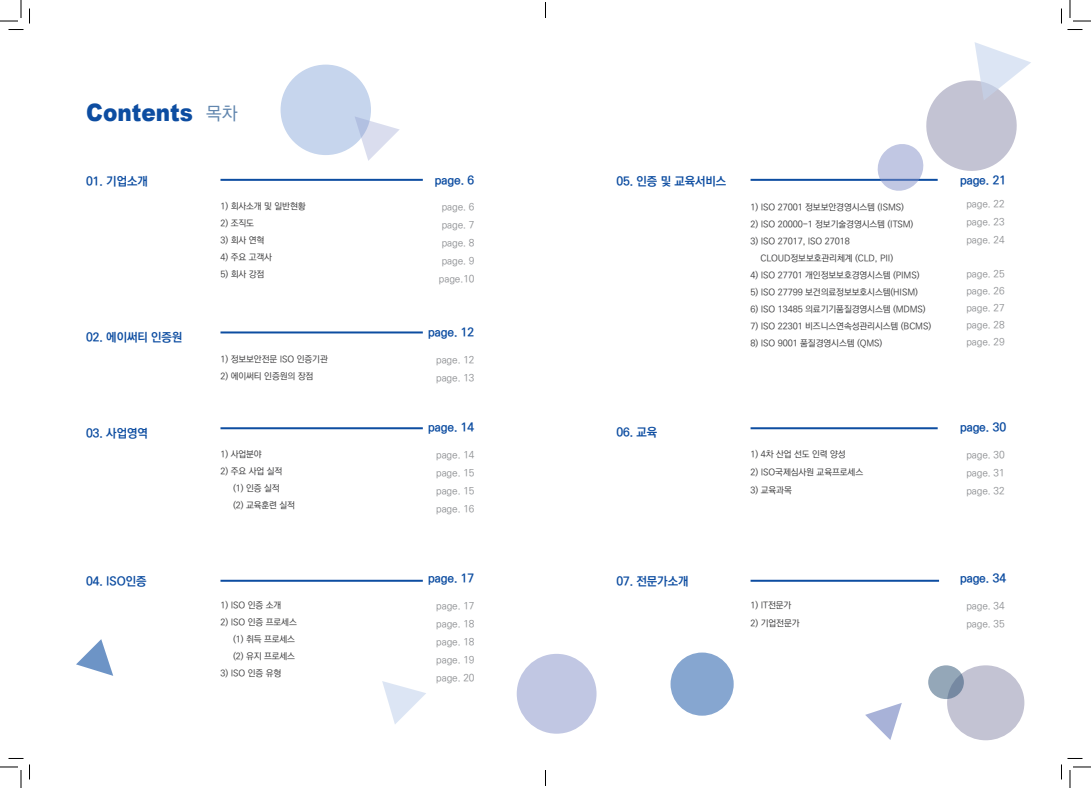
<style>
.page{position:relative;width:1091px;height:788px;background:#fff}
.page>*{position:absolute;margin:0;border:0;box-sizing:border-box;transform-origin:0 0}
.t1{font:900 24px "Arial";color:#0d4da1;scale:.9 1}
.t2{font:12px "Ko Pub World Dotum PB";letter-spacing:-.01em;color:#0d4da1}
.t3{font:10px/18px "Ko Pub World Dotum PM";letter-spacing:-.01em;color:#939598;text-align:justify}
.t4{font:9px/17px "Ko Pub World Dotum PM";letter-spacing:-.01em;color:#3e3e3f}
.s1{font-family:"Ko Pub World Dotum PM";font-weight:400;font-size:18px;color:#6186ae}
</style>
<div class="page">
<div style="left:281px;top:65px;width:90px;height:90px;background:#c6d5ed;border-radius:50%"></div>
<hr style="left:220px;top:179px;width:203px;height:2px;background:#0d4da1">
<hr style="left:220px;top:331px;width:203px;height:2px;background:#0d4da1">
<hr style="left:220px;top:427px;width:203px;height:2px;background:#0d4da1">
<hr style="left:220px;top:579px;width:203px;height:2px;background:#0d4da1">
<hr style="left:750px;top:179px;width:188px;height:2px;background:#0d4da1">
<hr style="left:750px;top:427px;width:188px;height:2px;background:#0d4da1">
<hr style="left:750px;top:579px;width:189px;height:2px;background:#0d4da1">
<div style="left:517px;top:653px;width:79px;height:80px;background:#c1c7e3;border-radius:50%"></div>
<svg style="left:355px;top:116px;width:45px;height:45px"></svg>
<svg style="left:875px;top:42px;width:156px;height:149px"></svg>
<svg style="left:382px;top:681px;width:44px;height:43px"></svg>
<svg style="left:76px;top:639px;width:37px;height:36px"></svg>
<svg style="left:865px;top:703px;width:37px;height:37px"></svg>
<div style="left:670px;top:652px;width:64px;height:63px;background:#86a6d0;border-radius:50%"></div>
<div style="left:947px;top:665px;width:77px;height:75px;background:#c3c3d3;border-radius:50%"></div>
<svg style="left:928px;top:665px;width:36px;height:34px"></svg>
<svg style="left:0;top:0;width:30px;height:30px"></svg>
<svg style="left:0;top:758px;width:30px;height:30px"></svg>
<svg style="left:1061px;top:0;width:30px;height:30px"></svg>
<svg style="left:1061px;top:758px;width:30px;height:30px"></svg>
<svg style="left:545px;top:3px;width:1px;height:15px"></svg>
<svg style="left:545px;top:770px;width:1px;height:15px"></svg>
<h1 class="t1" style="left:86px;top:94px;width:170px">Contents <span class="s1">목차</span></h1>
<h2 class="t2" style="left:86px;top:172px;width:63px">01. 기업소개</h2>
<h2 class="t2" style="left:435px;top:171px;width:41px">page. 6</h2>
<h2 class="t2" style="left:960px;top:171px;width:48px">page. 21</h2>
<h2 class="t2" style="left:616px;top:172px;width:111px">05. 인증 및 교육서비스</h2>
<h2 class="t2" style="left:86px;top:328px;width:97px">02. 에이써티 인증원</h2>
<p class="t4" style="left:220px;top:198px;width:87px">1) 회사소개 및 일반현황</p>
<p class="t4" style="left:220px;top:215px;width:35px">2) 조직도</p>
<p class="t4" style="left:220px;top:232px;width:45px">3) 회사 연혁</p>
<p class="t4" style="left:220px;top:249px;width:53px">4) 주요 고객사</p>
<p class="t4" style="left:220px;top:266px;width:45px">5) 회사 강점</p>
<p class="t3" style="left:439px;top:198px;width:37px">page. 6 page. 7 page. 8 page. 9 page.10</p>
<h2 class="t2" style="left:428px;top:324px;width:48px">page. 12</h2>
<p class="t4" style="left:750px;top:199px;width:155px">1) ISO 27001 정보보안경영시스템 (ISMS)</p>
<p class="t4" style="left:750px;top:216px;width:164px">2) ISO 20000-1 정보기술경영시스템 (ITSM)</p>
<p class="t4" style="left:761px;top:233px;width:134px;text-indent:-10px">3) ISO 27017, ISO 27018<br>CLOUD정보보호관리체계 (CLD, PII)</p>
<p class="t4" style="left:750px;top:267px;width:170px">4) ISO 27701 개인정보보호경영시스템 (PIMS)</p>
<p class="t4" style="left:750px;top:284px;width:169px">5) ISO 27799 보건의료정보보호시스템(HISM)</p>
<p class="t4" style="left:750px;top:301px;width:177px">6) ISO 13485 의료기기품질경영시스템 (MDMS)</p>
<p class="t4" style="left:750px;top:318px;width:182px">7) ISO 22301 비즈니스연속성관리시스템 (BCMS)</p>
<p class="t4" style="left:750px;top:335px;width:133px">8) ISO 9001 품질경영시스템 (QMS)</p>
<p class="t3" style="left:966px;top:195px;width:40px">page. 22 page. 23 page. 24</p>
<p class="t3" style="left:966px;top:266px;width:40px;line-height:17px">page. 25 page. 26 page. 27 page. 28 page. 29</p>
<p class="t4" style="left:220px;top:351px;width:109px">1) 정보보안전문 ISO 인증기관</p>
<p class="t4" style="left:220px;top:368px;width:94px">2) 에이써티 인증원의 장점</p>
<p class="t3" style="left:436px;top:351px;width:40px">page. 12 page. 13</p>
<h2 class="t2" style="left:428px;top:418px;width:48px">page. 14</h2>
<h2 class="t2" style="left:86px;top:425px;width:63px">03. 사업영역</h2>
<h2 class="t2" style="left:616px;top:424px;width:42px">06. 교육</h2>
<h2 class="t2" style="left:960px;top:418px;width:48px">page. 30</h2>
<p class="t4" style="left:220px;top:446px;width:43px">1) 사업분야</p>
<p class="t4" style="left:233px;top:463px;width:64px;text-indent:-13px">2) 주요 사업 실적<br>(1) 인증 실적<br>(2) 교육훈련 실적</p>
<p class="t3" style="left:436px;top:446px;width:40px">page. 14 page. 15 page. 15 page. 16</p>
<p class="t4" style="left:750px;top:446px;width:97px">1) 4차 산업 선도 인력 양성</p>
<p class="t4" style="left:750px;top:464px;width:114px">2) ISO국제심사원 교육프로세스</p>
<p class="t4" style="left:750px;top:482px;width:43px">3) 교육과목</p>
<p class="t3" style="left:966px;top:446px;width:40px">page. 30 page. 31 page. 32</p>
<h2 class="t2" style="left:428px;top:569px;width:48px">page. 17</h2>
<h2 class="t2" style="left:86px;top:572px;width:62px">04. ISO인증</h2>
<h2 class="t2" style="left:616px;top:572px;width:73px">07. 전문가소개</h2>
<h2 class="t2" style="left:960px;top:569px;width:48px">page. 34</h2>
<p class="t4" style="left:220px;top:596px;width:62px">1) ISO 인증 소개</p>
<p class="t4" style="left:233px;top:613px;width:65px;text-indent:-13px">2) ISO 인증 프로세스 (1) 취득 프로세스 (2) 유지 프로세스</p>
<p class="t4" style="left:220px;top:664px;width:62px">3) ISO 인증 유형</p>
<p class="t3" style="left:436px;top:596px;width:40px">page. 17 page. 18 page. 18 page. 19 page. 20</p>
<p class="t4" style="left:750px;top:596px;width:42px">1) IT전문가</p>
<p class="t4" style="left:750px;top:614px;width:51px">2) 기업전문가</p>
<p class="t3" style="left:966px;top:596px;width:40px">page. 34 page. 35</p>
</div>
